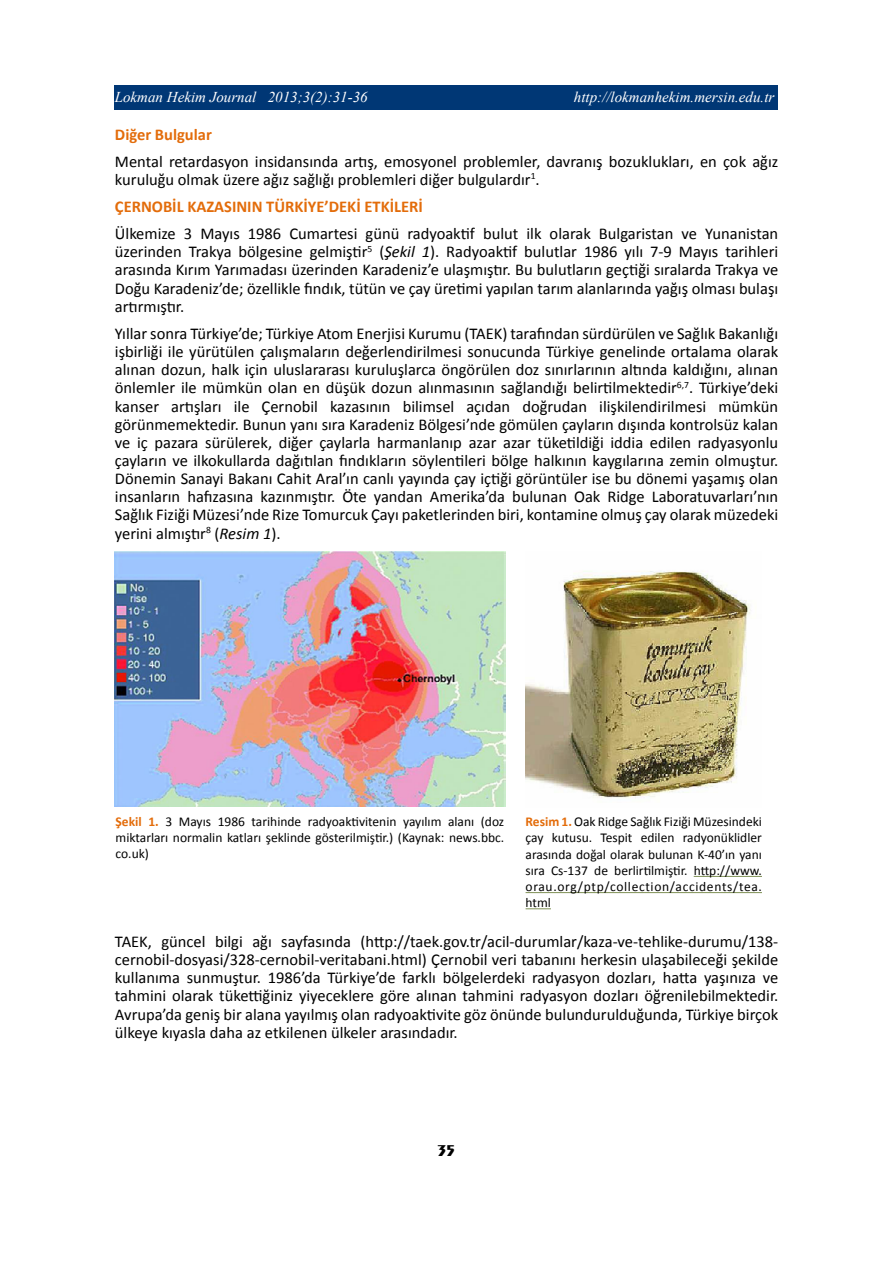
<style>
.page{position:relative;width:893px;height:1263px;background:#fff}
.page>*{position:absolute;margin:0;border:0;box-sizing:border-box;transform-origin:0 0}
.t1{font:16.5px/18.1px "Calibri";color:#000;text-align:justify}
.t2{font:700 16.5px "Calibri";color:#e36c0a}
.t3{font:700 16.5px "Exotic 350 BT";color:#000}
.t4{font:italic 15px "Times New Roman";color:#fff}
.t5{font:13.5px/16.2px "Calibri";color:#000;text-align:justify}
.s1{font-style:italic}
.s2{font-weight:700;color:#e36c0a}
</style>
<div class="page">
<div style="left:115px;top:85px;width:663px;height:24px;background:#003775"></div>
<img style="left:115px;top:552px;width:390px;height:255px">
<img style="left:526px;top:571px;width:224px;height:227px">
<hr style="left:694px;top:876px;width:68px;height:1px;background:#7f9056">
<hr style="left:526px;top:892px;width:236px;height:1px;background:#7f9056">
<svg style="left:526px;top:908px;width:25px;height:1px"></svg>
<p class="t4" style="left:115px;top:86px;width:254px">Lokman Hekim Journal 2013;3(2):31-36</p>
<p class="t4" style="left:574px;top:86px;width:202px">http://lokmanhekim.mersin.edu.tr</p>
<p class="t2" style="left:115px;top:124px;width:98px">Diğer Bulgular</p>
<p class="t1" style="left:115px;top:152px;width:665px">Mental retardasyon insidansında artış, emosyonel problemler, davranış bozuklukları, en çok ağız kuruluğu olmak üzere ağız sağlığı problemleri diğer bulgulardır<sup>1</sup>.</p>
<p class="t2" style="left:115px;top:196px;width:309px">ÇERNOBİL KAZASININ TÜRKİYE’DEKİ ETKİLERİ</p>
<p class="t1" style="left:115px;top:225px;width:665px">Ülkemize 3 Mayıs 1986 Cumartesi günü radyoaktif bulut ilk olarak Bulgaristan ve Yunanistan üzerinden Trakya bölgesine gelmiştir<sup>5</sup> (<span class="s1">Şekil 1</span>). Radyoaktif bulutlar 1986 yılı 7-9 Mayıs tarihleri arasında Kırım Yarımadası üzerinden Karadeniz’e ulaşmıştır. Bu bulutların geçtiği sıralarda Trakya ve Doğu Karadeniz’de; özellikle fındık, tütün ve çay üretimi yapılan tarım alanlarında yağış olması bulaşı artırmıştır.</p>
<p class="t1" style="left:115px;top:324px;width:665px">Yıllar sonra Türkiye’de; Türkiye Atom Enerjisi Kurumu (TAEK) tarafından sürdürülen ve Sağlık Bakanlığı işbirliği ile yürütülen çalışmaların değerlendirilmesi sonucunda Türkiye genelinde ortalama olarak alınan dozun, halk için uluslararası kuruluşlarca öngörülen doz sınırlarının altında kaldığını, alınan önlemler ile mümkün olan en düşük dozun alınmasının sağlandığı belirtilmektedir<sup>6,7</sup>. Türkiye’deki kanser artışları ile Çernobil kazasının bilimsel açıdan doğrudan ilişkilendirilmesi mümkün görünmemektedir. Bunun yanı sıra Karadeniz Bölgesi’nde gömülen çayların dışında kontrolsüz kalan ve iç pazara sürülerek, diğer çaylarla harmanlanıp azar azar tüketildiği iddia edilen radyasyonlu çayların ve ilkokullarda dağıtılan fındıkların söylentileri bölge halkının kaygılarına zemin olmuştur.<br>Dönemin Sanayi Bakanı Cahit Aral’ın canlı yayında çay içtiği görüntüler ise bu dönemi yaşamış olan insanların hafızasına kazınmıştır. Öte yandan Amerika’da bulunan Oak Ridge Laboratuvarları’nın Sağlık Fiziği Müzesi’nde Rize Tomurcuk Çayı paketlerinden biri, kontamine olmuş çay olarak müzedeki yerini almıştır<sup>8</sup> (<span class="s1">Resim 1</span>).</p>
<p class="t5" style="left:116px;top:813px;width:390px"><span class="s2">Şekil 1.</span> 3 Mayıs 1986 tarihinde radyoaktivitenin yayılım alanı (doz miktarları normalin katları şeklinde gösterilmiştir.) (Kaynak: news.bbc. co.uk)</p>
<p class="t5" style="left:526px;top:814px;width:238px"><span class="s2">Resim 1.</span> Oak Ridge Sağlık Fiziği Müzesindeki çay kutusu. Tespit edilen radyonüklidler arasında doğal olarak bulunan K-40’ın yanı sıra Cs-137 de berlirtilmiştir. http://www. orau.org/ptp/collection/accidents/tea. html</p>
<p class="t1" style="left:115px;top:932px;width:665px">TAEK, güncel bilgi ağı sayfasında (http://taek.gov.tr/acil-durumlar/kaza-ve-tehlike-durumu/138- cernobil-dosyasi/328-cernobil-veritabani.html) Çernobil veri tabanını herkesin ulaşabileceği şekilde kullanıma sunmuştur. 1986’da Türkiye’de farklı bölgelerdeki radyasyon dozları, hatta yaşınıza ve tahmini olarak tükettiğiniz yiyeceklere göre alınan tahmini radyasyon dozları öğrenilebilmektedir.<br>Avrupa’da geniş bir alana yayılmış olan radyoaktivite göz önünde bulundurulduğunda, Türkiye birçok ülkeye kıyasla daha az etkilenen ülkeler arasındadır.</p>
<p class="t3" style="left:438px;top:1141px;width:19px">35</p>
</div>
